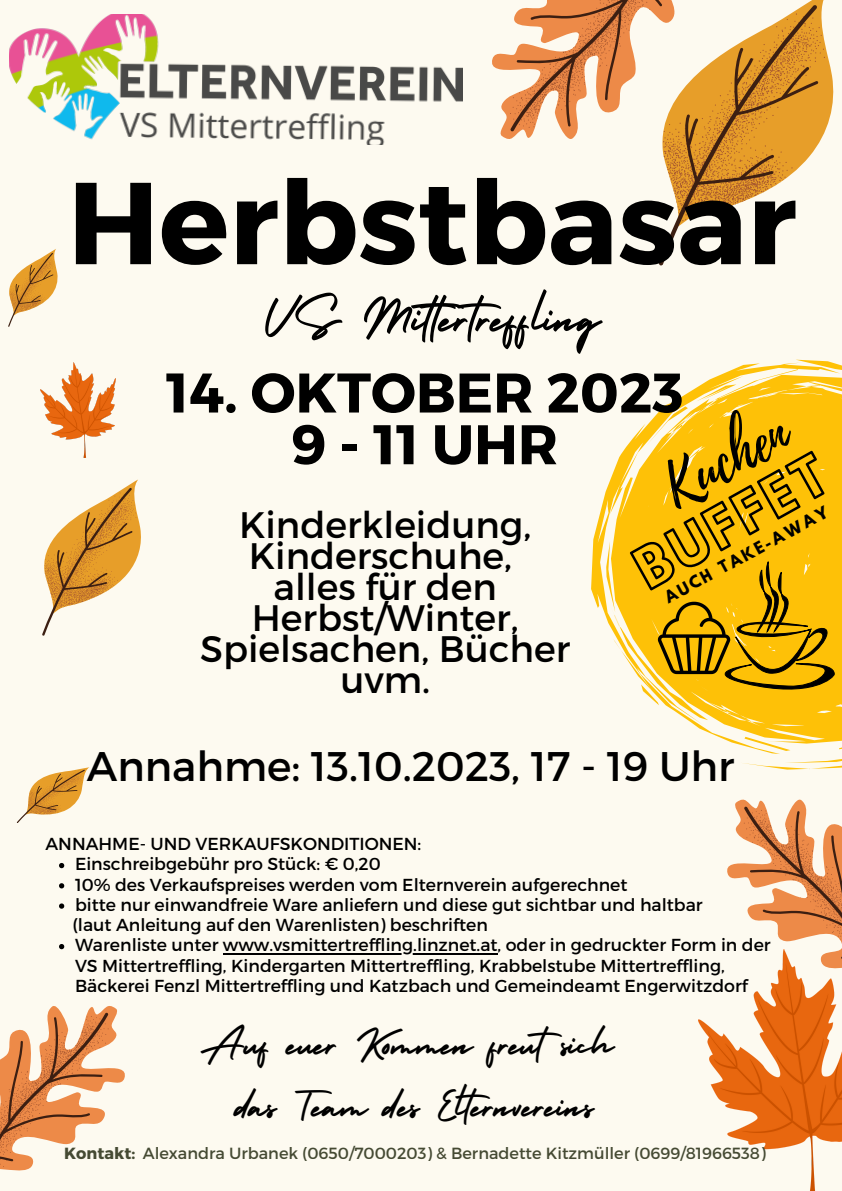
<style>
.page{position:relative;width:842px;height:1191px;background:#fff}
.page>*{position:absolute;margin:0;border:0;box-sizing:border-box;transform-origin:0 0}
.t1{font:700 116.2px "Montserrat";color:#000}
.t2{font:58px "Holiday";color:#000}
.t3{font:56.3px "Playlist Script";color:#000}
.t4{font:700 55.7px "Montserrat";color:#000}
.t5{font:50.5px "Hussar Ekologiczne 1";color:#000}
.t6{font:45px "Holiday";color:#000}
.t7{font:41.3px "Montserrat";color:#000}
.t8{font:36.8px/31.1px "Montserrat";color:#000}
.t9{font:17.3px/20.2px "Montserrat";color:#000}
.t10{font:16.2px "Montserrat";color:#454a33}
.t11{font:15px "Hussar Bd";color:#000}
.s1{font-weight:700}
</style>
<div class="page">
<div style="left:0;top:0;width:842px;height:1190px;background:#fdfaf0"></div>
<img style="left:699px;top:1010px;width:143px;height:180px">
<img style="left:41px;top:362px;width:74px;height:95px">
<img style="left:9px;top:14px;width:453px;height:130px">
<svg style="left:727px;top:799px;width:115px;height:211px"></svg>
<svg style="left:0;top:1006px;width:125px;height:165px"></svg>
<svg style="left:826px;top:49px;width:8px;height:80px"></svg>
<svg style="left:492px;top:0;width:334px;height:144px"></svg>
<svg style="left:659px;top:5px;width:159px;height:261px"></svg>
<svg style="left:42px;top:479px;width:99px;height:156px"></svg>
<svg style="left:8px;top:249px;width:50px;height:78px"></svg>
<svg style="left:17px;top:767px;width:73px;height:56px"></svg>
<svg style="left:591px;top:359px;width:251px;height:410px;fill:#fec107"></svg>
<svg style="left:658px;top:562px;width:178px;height:137px;background:#d7a408"></svg>
<svg style="left:59px;top:863px;width:5px;height:5px"></svg>
<svg style="left:59px;top:883px;width:5px;height:5px"></svg>
<svg style="left:59px;top:903px;width:5px;height:5px"></svg>
<svg style="left:59px;top:944px;width:5px;height:5px"></svg>
<hr style="left:223px;top:952px;width:275px;height:2px;background:#000">
<p class="t1" style="left:68px;top:147px;width:730px">Herbstbasar</p>
<p class="t2" style="left:264px;top:273px;width:339px">VS Mitertreffling</p>
<p class="t4" style="left:166px;top:356px;width:519px">14. OKTOBER 2023</p>
<p class="t4" style="left:291px;top:408px;width:268px">9 - 11 UHR</p>
<p class="t3" style="left:648px;top:455px;width:135px;rotate:-27deg">Kuchen</p>
<p class="t5" style="left:629px;top:555px;width:214px;rotate:-29deg">BUFFET</p>
<p class="t11" style="left:661px;top:591px;width:187px;rotate:-28deg">AUCH TAKE-AWAY</p>
<p class="t8" style="left:239px;top:507px;width:294px">Kinderkleidung,<br>Kinderschuhe,</p>
<p class="t8" style="left:200px;top:569px;width:371px;text-align:center">alles für den<br>Herbst/Winter,<br>Spielsachen, Bücher uvm.</p>
<p class="t7" style="left:87px;top:739px;width:649px">Annahme: 13.10.2023, 17 - 19 Uhr</p>
<p class="t9" style="left:46px;top:833px;width:377px">ANNAHME- UND VERKAUFSKONDITIONEN:</p>
<p class="t9" style="left:75px;top:853px;width:307px">Einschreibgebühr pro Stück: € 0,20</p>
<p class="t9" style="left:75px;top:873px;width:554px">10% des Verkaufspreises werden vom Elternverein aufgerechnet</p>
<p class="t9" style="left:75px;top:893px;width:629px">bitte nur einwandfreie Ware anliefern und diese gut sichtbar und haltbar</p>
<p class="t9" style="left:75px;top:934px;width:697px">Warenliste unter www.vsmittertreffling.linznet.at, oder in gedruckter Form in der<br>VS Mittertreffling, Kindergarten Mittertreffling, Krabbelstube Mittertreffling,<br>Bäckerei Fenzl Mittertreffling und Katzbach und Gemeindeamt Engerwitzdorf</p>
<p class="t9" style="left:72px;top:914px;width:417px">(laut Anleitung auf den Warenlisten) beschriften</p>
<p class="t6" style="left:199px;top:1009px;width:416px">Auf euer Kommen freutsich</p>
<p class="t6" style="left:237px;top:1071px;width:359px">das Team des Elternvereins</p>
<p class="t10" style="left:64px;top:1142px;width:703px"><span class="s1">Kontakt:</span> Alexandra Urbanek (0650/7000203) &amp; Bernadette Kitzmüller (0699/81966538)</p>
</div>
